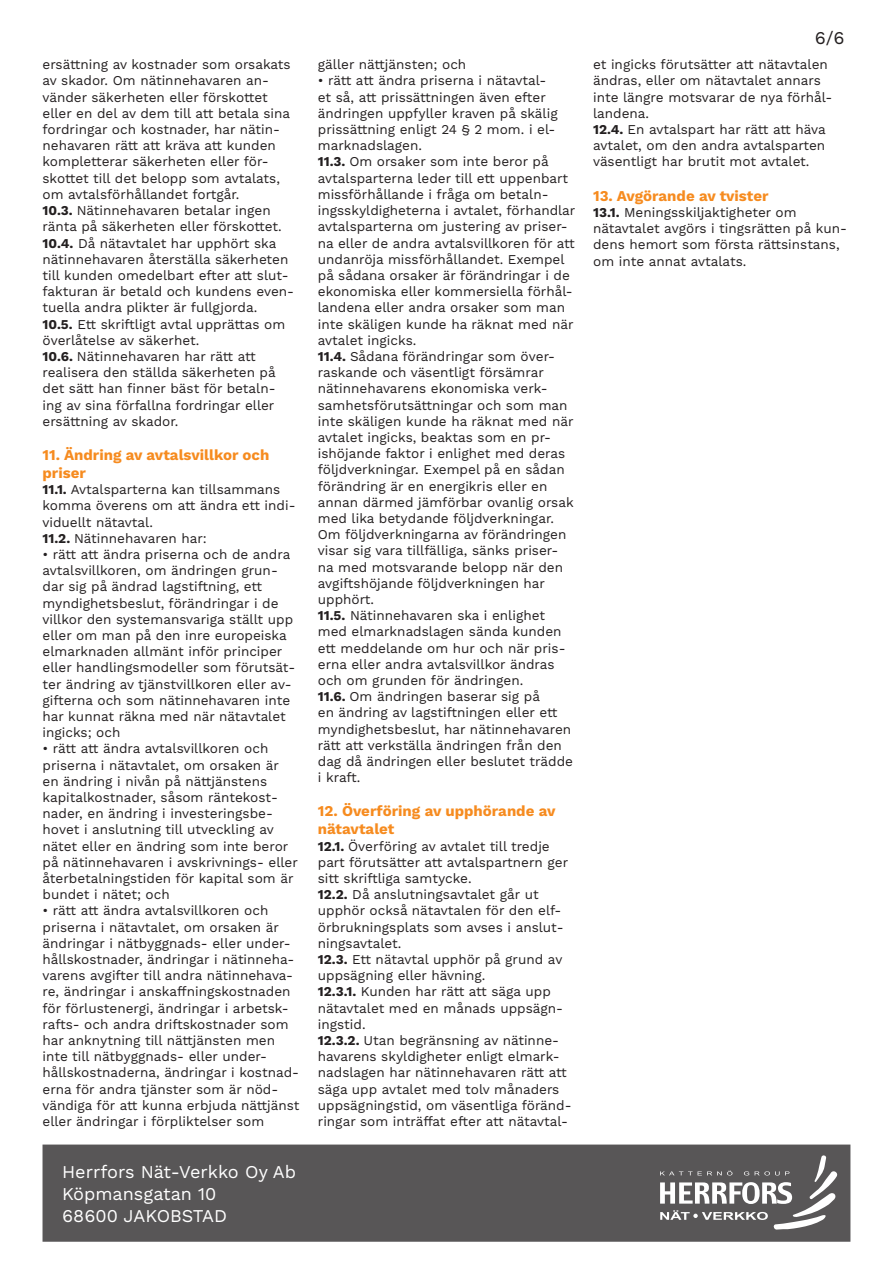
<style>
.page{position:relative;width:893px;height:1263px;background:#fff}
.page>*{position:absolute;margin:0;border:0;box-sizing:border-box;transform-origin:0 0}
.t1{font:18px/21.6px "Work Sans";color:#fff}
.t2{font:18px "Work Sans";color:#231f20}
.t3{font:700 15px/18px "Work Sans";color:#f68b1f}
.t4{font:13.5px/16.2px "Work Sans";color:#231f20}
.s1{font-weight:700}
</style>
<div class="page">
<div style="left:43px;top:1144px;width:807px;height:98px;background:#585657;border:2px solid #585657"></div>
<svg style="left:660px;top:1155px;width:178px;height:75px"></svg>
<p class="t4" style="left:43px;top:57px;width:250px">ersättning av kostnader som orsakats av skador. Om nätinnehavaren an&shy;vänder säkerheten eller förskottet eller en del av dem till att betala sina fordringar och kostnader, har nätin&shy;nehavaren rätt att kräva att kunden kompletterar säkerheten eller för&shy;skottet till det belopp som avtalats, om avtalsförhållandet fortgår.</p>
<p class="t4" style="left:43px;top:203px;width:241px"><span class="s1">10.3.</span> Nätinnehavaren betalar ingen ränta på säkerheten eller förskottet.</p>
<p class="t4" style="left:43px;top:235px;width:253px"><span class="s1">10.4.</span> Då nätavtalet har upphört ska nätinnehavaren återställa säkerheten till kunden omedelbart efter att slut&shy;fakturan är betald och kundens even&shy;tuella andra plikter är fullgjorda.</p>
<p class="t4" style="left:43px;top:316px;width:244px"><span class="s1">10.5.</span> Ett skriftligt avtal upprättas om överlåtelse av säkerhet.</p>
<p class="t4" style="left:43px;top:349px;width:235px"><span class="s1">10.6.</span> Nätinnehavaren har rätt att realisera den ställda säkerheten på det sätt han finner bäst för betaln&shy;ing av sina förfallna fordringar eller ersättning av skador.</p>
<p class="t3" style="left:43px;top:447px;width:228px">11. Ändring av avtalsvillkor och priser</p>
<p class="t4" style="left:43px;top:482px;width:255px"><span class="s1">11.1.</span> Avtalsparterna kan tillsammans komma överens om att ändra ett indi&shy;viduellt nätavtal.</p>
<p class="t4" style="left:43px;top:531px;width:166px"><span class="s1">11.2.</span> Nätinnehavaren har:</p>
<p class="t4" style="left:43px;top:547px;width:254px">• rätt att ändra priserna och de andra avtalsvillkoren, om ändringen grun&shy;dar sig på ändrad lagstiftning, ett myndighetsbeslut, förändringar i de villkor den systemansvariga ställt upp eller om man på den inre europeiska elmarknaden allmänt inför principer eller handlingsmodeller som förutsät&shy;ter ändring av tjänstvillkoren eller av&shy;gifterna och som nätinnehavaren inte har kunnat räkna med när nätavtalet ingicks; och</p>
<p class="t4" style="left:43px;top:741px;width:257px">• rätt att ändra avtalsvillkoren och priserna i nätavtalet, om orsaken är en ändring i nivån på nättjänstens kapitalkostnader, såsom räntekost&shy;nader, en ändring i investeringsbe&shy;hovet i anslutning till utveckling av nätet eller en ändring som inte beror på nätinnehavaren i avskrivnings- eller återbetalningstiden för kapital som är bundet i nätet; och</p>
<p class="t4" style="left:43px;top:903px;width:259px">• rätt att ändra avtalsvillkoren och priserna i nätavtalet, om orsaken är ändringar i nätbyggnads- eller under&shy;hållskostnader, ändringar i nätinneha&shy;varens avgifter till andra nätinnehava&shy;re, ändringar i anskaffningskostnaden för förlustenergi, ändringar i arbetsk&shy;rafts- och andra driftskostnader som har anknytning till nättjänsten men inte till nätbyggnads- eller under&shy;hållskostnaderna, ändringar i kostnad&shy;erna för andra tjänster som är nöd&shy;vändiga för att kunna erbjuda nättjänst eller ändringar i förpliktelser som</p>
<h1 class="t1" style="left:62px;top:1162px;width:236px">Herrfors Nät-Verkko Oy Ab<br>Köpmansgatan 10<br>68600 JAKOBSTAD</h1>
<p class="t4" style="left:318px;top:57px;width:150px">gäller nättjänsten; och</p>
<p class="t4" style="left:318px;top:73px;width:241px">• rätt att ändra priserna i nätavtal&shy;et så, att prissättningen även efter ändringen uppfyller kraven på skälig prissättning enligt 24 § 2 mom. i el&shy;marknadslagen.</p>
<p class="t4" style="left:318px;top:154px;width:259px"><span class="s1">11.3.</span> Om orsaker som inte beror på avtalsparterna leder till ett uppenbart missförhållande i fråga om betaln&shy;ingsskyldigheterna i avtalet, förhandlar avtalsparterna om justering av priser&shy;na eller de andra avtalsvillkoren för att undanröja missförhållandet. Exempel på sådana orsaker är förändringar i de ekonomiska eller kommersiella förhål&shy;landena eller andra orsaker som man inte skäligen kunde ha räknat med när avtalet ingicks.</p>
<p class="t4" style="left:318px;top:349px;width:257px"><span class="s1">11.4.</span> Sådana förändringar som över&shy;raskande och väsentligt försämrar nätinnehavarens ekonomiska verk&shy;samhetsförutsättningar och som man inte skäligen kunde ha räknat med när avtalet ingicks, beaktas som en pr&shy;ishöjande faktor i enlighet med deras följdverkningar. Exempel på en sådan förändring är en energikris eller en annan därmed jämförbar ovanlig orsak med lika betydande följdverkningar.<br>Om följdverkningarna av förändringen visar sig vara tillfälliga, sänks priser&shy;na med motsvarande belopp när den avgiftshöjande följdverkningen har upphört.</p>
<p class="t4" style="left:318px;top:608px;width:249px"><span class="s1">11.5.</span> Nätinnehavaren ska i enlighet med elmarknadslagen sända kunden ett meddelande om hur och när pris&shy;erna eller andra avtalsvillkor ändras och om grunden för ändringen.</p>
<p class="t4" style="left:318px;top:689px;width:257px"><span class="s1">11.6.</span> Om ändringen baserar sig på<br>en ändring av lagstiftningen eller ett myndighetsbeslut, har nätinnehavaren rätt att verkställa ändringen från den dag då ändringen eller beslutet trädde i kraft.</p>
<p class="t3" style="left:318px;top:803px;width:239px">12. Överföring av upphörande av nätavtalet</p>
<p class="t4" style="left:318px;top:838px;width:252px"><span class="s1">12.1.</span> Överföring av avtalet till tredje part förutsätter att avtalspartnern ger sitt skriftliga samtycke.</p>
<p class="t4" style="left:318px;top:887px;width:247px"><span class="s1">12.2.</span> Då anslutningsavtalet går ut upphör också nätavtalen för den elf&shy;örbrukningsplats som avses i anslut&shy;ningsavtalet.</p>
<p class="t4" style="left:318px;top:952px;width:246px"><span class="s1">12.3.</span> Ett nätavtal upphör på grund av uppsägning eller hävning.</p>
<p class="t4" style="left:318px;top:984px;width:247px"><span class="s1">12.3.1.</span> Kunden har rätt att säga upp nätavtalet med en månads uppsägn&shy;ingstid.</p>
<p class="t4" style="left:318px;top:1033px;width:255px"><span class="s1">12.3.2.</span> Utan begränsning av nätinne&shy;havarens skyldigheter enligt elmark&shy;nadslagen har nätinnehavaren rätt att säga upp avtalet med tolv månaders uppsägningstid, om väsentliga föränd&shy;ringar som inträffat efter att nätavtal-</p>
<h1 class="t2" style="left:815px;top:27px;width:31px">6/6</h1>
<p class="t4" style="left:593px;top:57px;width:241px">et ingicks förutsätter att nätavtalen ändras, eller om nätavtalet annars inte längre motsvarar de nya förhål&shy;landena.</p>
<p class="t4" style="left:593px;top:122px;width:234px;text-align:justify"><span class="s1">12.4.</span> En avtalspart har rätt att häva avtalet, om den andra avtalsparten väsentligt har brutit mot avtalet.</p>
<p class="t3" style="left:593px;top:187px;width:177px">13. Avgörande av tvister</p>
<p class="t4" style="left:593px;top:205px;width:255px"><span class="s1">13.1.</span> Meningsskiljaktigheter om nätavtalet avgörs i tingsrätten på kun&shy;dens hemort som första rättsinstans, om inte annat avtalats.</p>
</div>
